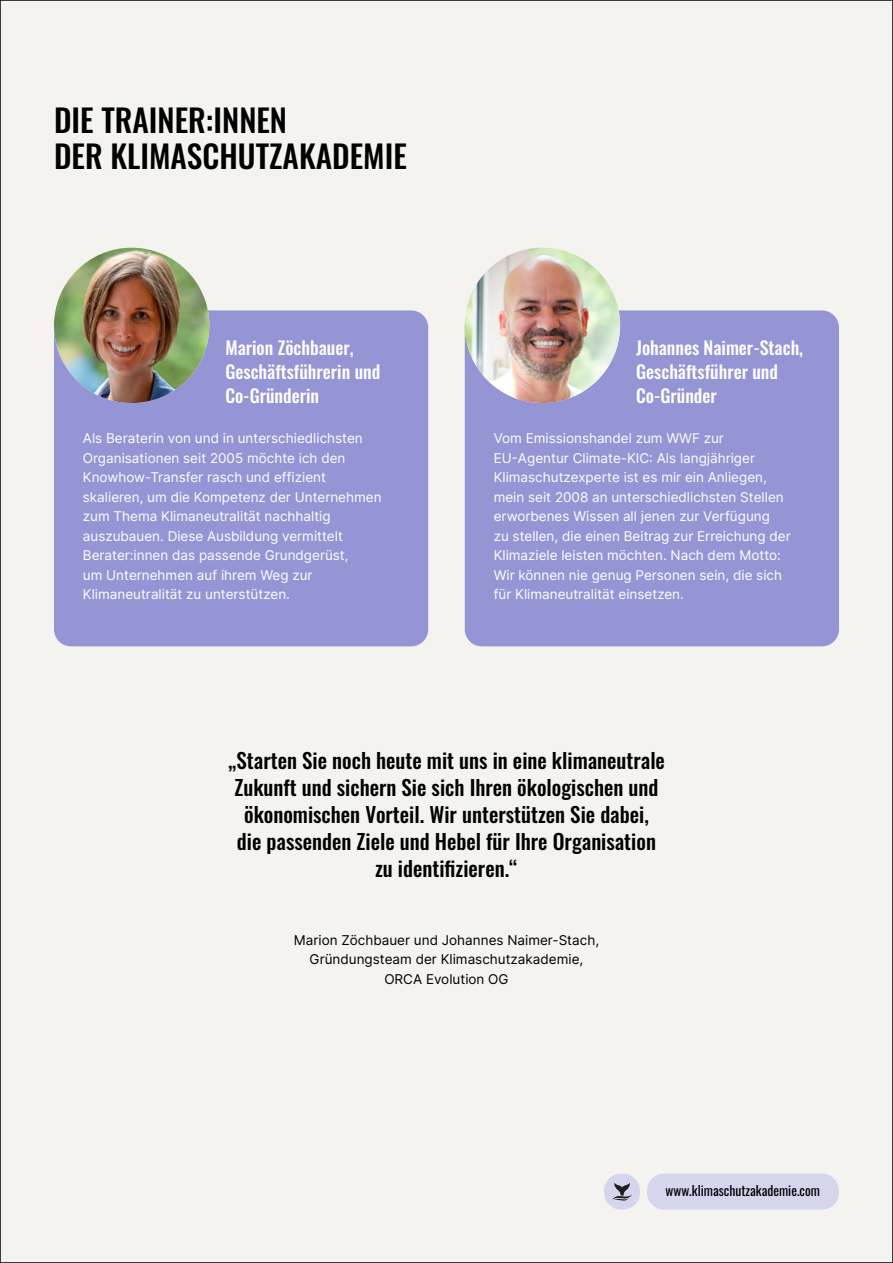
<style>
.page{position:relative;width:893px;height:1263px;background:#f4f3ef}
.page>*{position:absolute;margin:0;border:0;box-sizing:border-box;transform-origin:0 0}
.t1{font:500 31.5px/35.7px "Oswald";color:#000}
.t2{font:500 21px/27px "Oswald";color:#000;text-align:center}
.t3{font:500 18px/24px "Oswald";color:#fff}
.t4{font:13.5px/19.5px "Inter";color:#fff}
.t5{font:13.5px/19.5px "Inter";color:#000;text-align:center}
.t6{font:13.5px "Oswald";color:#000}
.s1{font-weight:500;font-size:12px}
</style>
<div class="page">
<div style="left:54px;top:310px;width:374px;height:336px;background:#9595d5;border-radius:17px"></div>
<div style="left:465px;top:310px;width:374px;height:336px;background:#9595d5;border-radius:17px"></div>
<img style="left:54px;top:248px;width:155px;height:155px;border-radius:78px">
<img style="left:465px;top:248px;width:155px;height:155px;border-radius:77px">
<div style="left:647px;top:1173px;width:192px;height:36px;background:#d5d5ee;border-radius:17px"></div>
<div style="left:604px;top:1173px;width:36px;height:36px;background:#d5d5ee;border-radius:17px"></div>
<svg style="left:612px;top:1182px;width:20px;height:19px"></svg>
<h1 class="t1" style="left:54px;top:104px;width:354px">DIE TRAINER:INNEN<br>DER KLIMASCHUTZAKADEMIE</h1>
<h3 class="t3" style="left:225px;top:337px;width:156px">Marion Zöchbauer,<br>Geschäftsführerin und<br>Co-Gründerin</h3>
<h3 class="t3" style="left:636px;top:337px;width:168px">Johannes Naimer-Stach,<br>Geschäftsführer und<br>Co-Gründer</h3>
<p class="t4" style="left:83px;top:428px;width:300px">Als Beraterin von und in unterschiedlichsten Organisationen seit 2005 möchte ich den Knowhow-Transfer rasch und effizient skalieren, um die Kompetenz der Unternehmen zum Thema Klimaneutralität nachhaltig auszubauen. Diese Ausbildung vermittelt Berater:innen das passende Grundgerüst,<br>um Unternehmen auf ihrem Weg zur Klimaneutralität zu unterstützen.</p>
<p class="t4" style="left:494px;top:428px;width:298px">Vom Emissionshandel zum WWF zur EU-Agentur Climate-KIC: Als langjähriger Klimaschutzexperte ist es mir ein Anliegen, mein seit 2008 an unterschiedlichsten Stellen erworbenes Wissen all jenen zur Verfügung<br>zu stellen, die einen Beitrag zur Erreichung der Klimaziele leisten möchten. Nach dem Motto:<br>Wir können nie genug Personen sein, die sich für Klimaneutralität einsetzen.</p>
<h2 class="t2" style="left:228px;top:748px;width:439px">„Starten Sie noch heute mit uns in eine klimaneutrale Zukunft und sichern Sie sich Ihren ökologischen und ökonomischen Vorteil. Wir unterstützen Sie dabei,<br>die passenden Ziele und Hebel für Ihre Organisation zu identifizieren.“</h2>
<p class="t5" style="left:294px;top:930px;width:307px">Marion Zöchbauer und Johannes Naimer-Stach,<br>Gründungsteam der Klimaschutzakademie,<br>ORCA Evolution OG</p>
<p class="t6" style="left:665px;top:1179px;width:156px">www<span class="s1">.</span>klimaschutzakademie<span class="s1">.</span>com</p>
</div>
